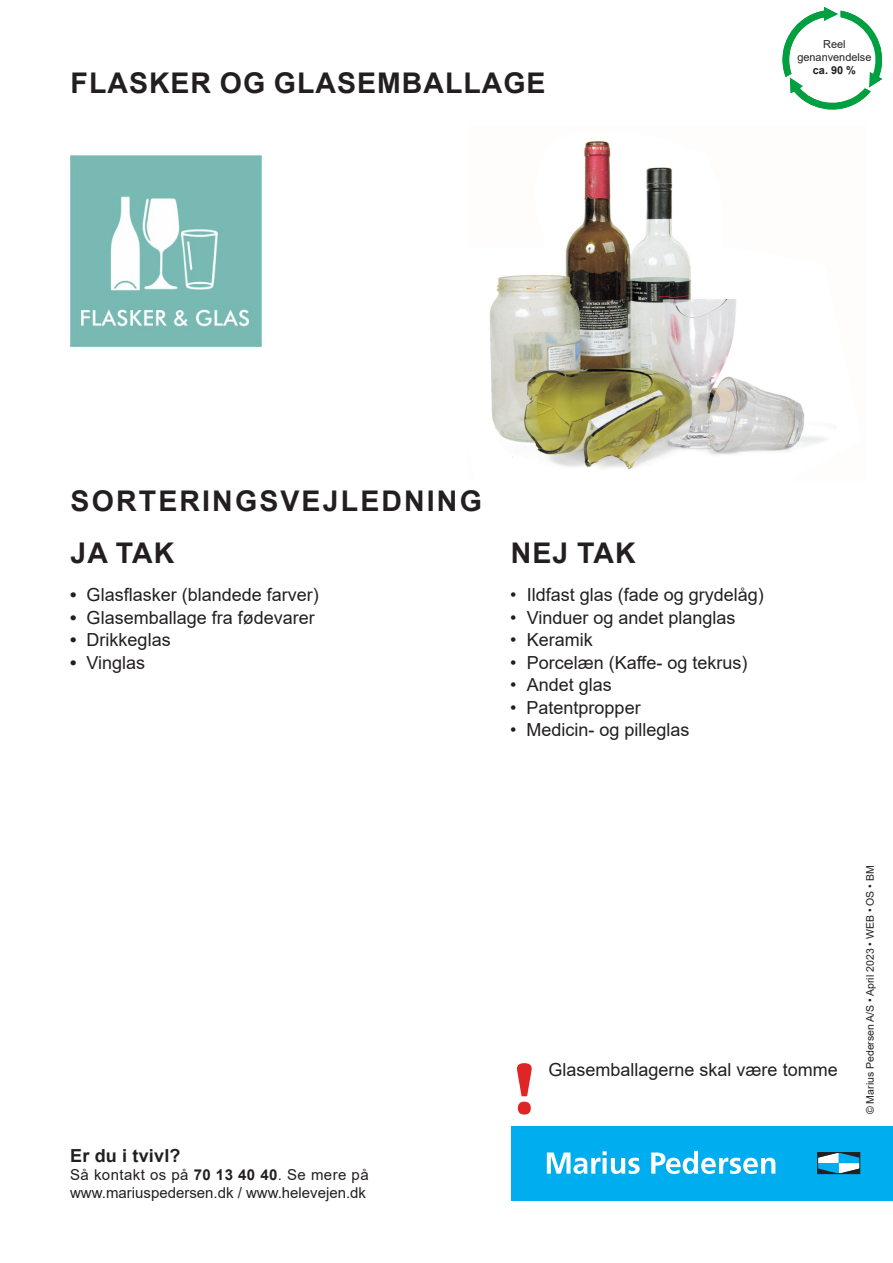
<style>
.page{position:relative;width:893px;height:1263px;background:#fff}
.page>*{position:absolute;margin:0;border:0;box-sizing:border-box;transform-origin:0 0}
.t1{font:700 75px "Britannic";color:#e02525}
.t2{font:700 28.5px "Arial";letter-spacing:.035em;color:#231f20}
.t3{font:700 28.5px "Arial";letter-spacing:.075em;color:#231f20}
.t4{font:18px "Arial";color:#231f20}
.t5{font:700 18px "Arial";letter-spacing:.01em;color:#231f20}
.t6{font:15px/18px "Arial";color:#231f20}
.t7{font:10.95px "Arial";color:#231f20}
.t8{font:700 10.95px "Arial";color:#231f20}
.t9{font:10.5px "Arial";color:#231f20}
.s1{font-weight:700}
</style>
<div class="page">
<img style="left:489px;top:141px;width:347px;height:329px">
<img style="left:70px;top:155px;width:191px;height:192px">
<div style="left:511px;top:1126px;width:382px;height:74px;background:#00aeef"></div>
<svg style="left:547px;top:1151px;width:93px;height:23px"></svg>
<svg style="left:651px;top:1151px;width:124px;height:23px"></svg>
<svg style="left:820px;top:1154px;width:38px;height:18px"></svg>
<div style="left:818px;top:1152px;width:42px;height:22px;border:1px solid #231f20"></div>
<svg style="left:782px;top:7px;width:100px;height:103px"></svg>
<p class="t2" style="left:71px;top:63px;width:476px">FLASKER OG GLASEMBALLAGE</p>
<p class="t7" style="left:823px;top:36px;width:24px">Reel</p>
<p class="t7" style="left:797px;top:50px;width:76px">genanvendelse</p>
<p class="t8" style="left:813px;top:62px;width:45px">ca. 90 %</p>
<h2 class="t3" style="left:71px;top:481px;width:413px">SORTERINGSVEJLEDNING</h2>
<h2 class="t2" style="left:71px;top:533px;width:105px">JA TAK</h2>
<h2 class="t2" style="left:511px;top:533px;width:126px">NEJ TAK</h2>
<p class="t4" style="left:70px;top:582px;width:250px"><span class="s1">•</span> Glasflasker (blandede farver)</p>
<p class="t4" style="left:70px;top:605px;width:246px"><span class="s1">•</span> Glasemballage fra fødevarer</p>
<p class="t4" style="left:70px;top:627px;width:102px"><span class="s1">•</span> Drikkeglas</p>
<p class="t4" style="left:70px;top:650px;width:76px"><span class="s1">•</span> Vinglas</p>
<p class="t4" style="left:510px;top:582px;width:255px">• Ildfast glas (fade og grydelåg)</p>
<p class="t4" style="left:510px;top:605px;width:227px">• Vinduer og andet planglas</p>
<p class="t4" style="left:510px;top:627px;width:84px">• Keramik</p>
<p class="t4" style="left:510px;top:650px;width:239px">• Porcelæn (Kaffe- og tekrus)</p>
<p class="t4" style="left:510px;top:672px;width:103px">• Andet glas</p>
<p class="t4" style="left:510px;top:695px;width:132px">• Patentpropper</p>
<p class="t4" style="left:510px;top:717px;width:181px">• Medicin- og pilleglas</p>
<p class="t5" style="left:70px;top:1143px;width:112px">Er du i tvivl?</p>
<p class="t6" style="left:70px;top:1166px;width:300px">Så kontakt os på <span class="s1">70 13 40 40</span>. Se mere på www.mariuspedersen.dk / www.helevejen.dk</p>
<p class="t1" style="left:511px;top:1047px;width:29px">!</p>
<p class="t4" style="left:549px;top:1057px;width:291px">Glasemballagerne skal være tomme</p>
<p class="t9" style="left:863px;top:1114px;width:250px;rotate:-90deg">© Marius Pedersen A/S • April 2023 • WEB • OS • BM</p>
</div>
